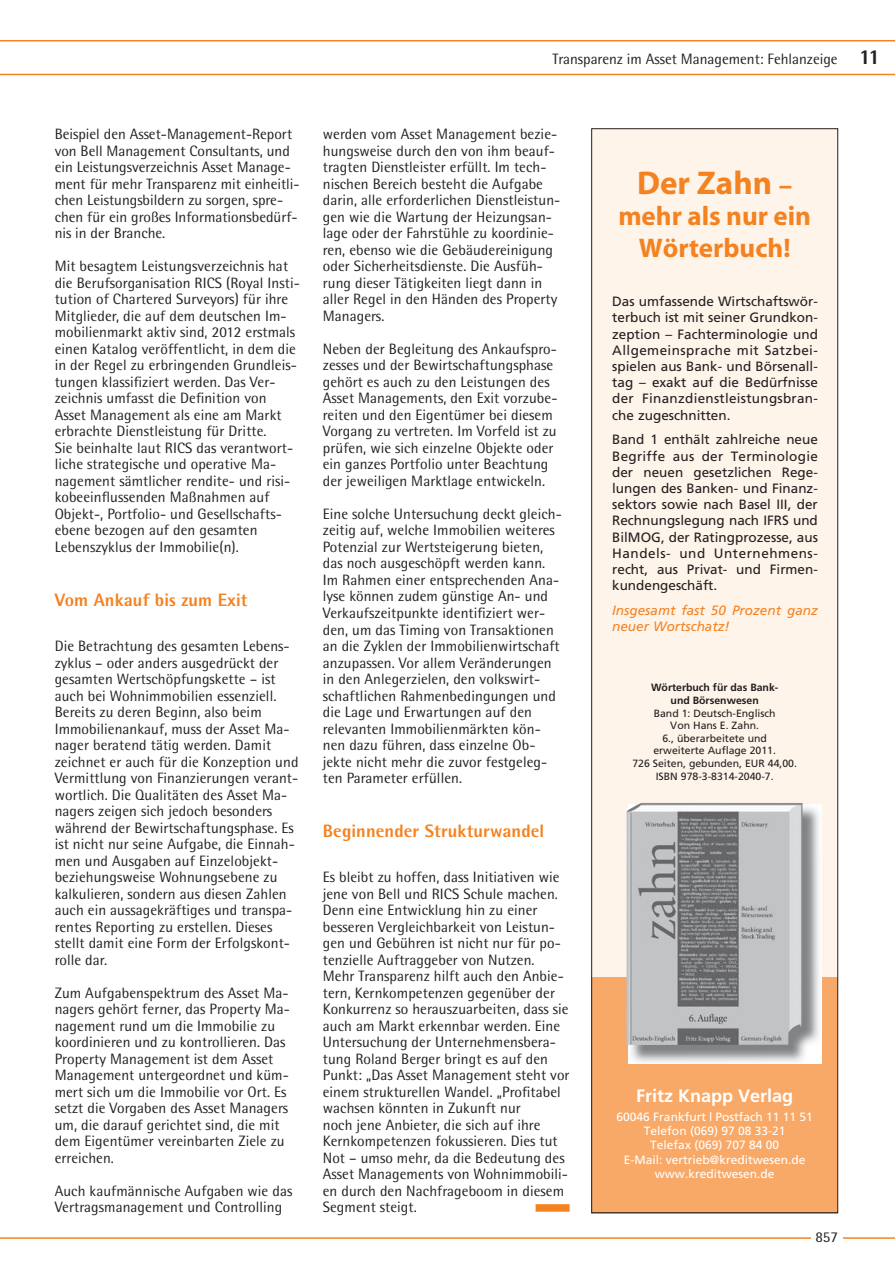
<style>
.page{position:relative;width:895px;height:1276px;background:#fff}
.page>*{position:absolute;margin:0;border:0;box-sizing:border-box;transform-origin:0 0}
.t1{font:700 33px "Myriad";color:#f58220}
.t2{font:700 27px/31.5px "Myriad";color:#f58220;text-align:center}
.t3{font:800 18px "Rotis Semi Sans";letter-spacing:.005em;color:#f58220}
.t4{font:700 18px "Frutiger";color:#fff}
.t5{font:15px/16.5px "Rotis Semi Sans";letter-spacing:.005em;color:#231f20}
.t6{font:13.5px/16.2px "Frutiger";color:#231f20;text-align:justify}
.t7{font:italic 13.5px/16.2px "Frutiger";color:#f58220}
.t8{font:12px/14.4px "Frutiger";color:#fff;text-align:center}
.t9{font:10.5px/12.6px "Frutiger";color:#231f20;text-align:center}
.t10{font:700 10.5px/12.6px "Frutiger";color:#231f20;text-align:center}
.s1{font-weight:800;font-size:21px}
.s2{font-size:27px}
</style>
<div class="page">
<hr style="left:0;top:1237px;width:894px;height:1px;background:#f58220">
<div style="left:810px;top:1218px;width:32px;height:31px;background:#fff"></div>
<svg style="left:0;top:40px;width:894px;height:35px"></svg>
<div style="left:535px;top:1204px;width:34px;height:7px;background:#f58220"></div>
<div style="left:591px;top:128px;width:246px;height:857px;background:#fef4ea"></div>
<div style="left:591px;top:977px;width:246px;height:236px;background:#f9a967"></div>
<img style="left:802px;top:804px;width:19px;height:173px">
<img style="left:628px;top:977px;width:193px;height:86px">
<img style="left:626px;top:802px;width:176px;height:243px">
<p class="t5" style="left:552px;top:50px;width:329px">Transparenz im Asset Management: Fehlanzeige <span class="s1">11</span></p>
<p class="t5" style="left:55px;top:126px;width:246px">Beispiel den Asset-Management-Report von Bell Management Consultants, und ein Leistungsverzeichnis Asset Manage&shy;ment für mehr Transparenz mit einheitli&shy;chen Leistungsbildern zu sorgen, spre&shy;chen für ein großes Informationsbedürf&shy;nis in der Branche.</p>
<p class="t5" style="left:55px;top:258px;width:246px">Mit besagtem Leistungsverzeichnis hat die Berufsorganisation RICS (Royal Insti&shy;tution of Chartered Surveyors) für ihre Mitglieder, die auf dem deutschen Im&shy;mobilienmarkt aktiv sind, 2012 erstmals einen Katalog veröffentlicht, in dem die in der Regel zu erbringenden Grundleis&shy;tungen klassifiziert werden. Das Ver&shy;zeichnis umfasst die Definition von Asset Management als eine am Markt erbrachte Dienstleistung für Dritte.<br>Sie beinhalte laut RICS das verantwort&shy;liche strategische und operative Ma&shy;nagement sämtlicher rendite- und risi&shy;kobeeinflussenden Maßnahmen auf Objekt-, Portfolio- und Gesellschafts&shy;ebene bezogen auf den gesamten Lebenszyklus der Immobilie(n).</p>
<p class="t3" style="left:55px;top:588px;width:194px">Vom Ankauf bis zum Exit</p>
<p class="t5" style="left:55px;top:637px;width:245px">Die Betrachtung des gesamten Lebens&shy;zyklus – oder anders ausgedrückt der gesamten Wertschöpfungskette – ist auch bei Wohnimmobilien essenziell.<br>Bereits zu deren Beginn, also beim Immobilienankauf, muss der Asset Ma&shy;nager beratend tätig werden. Damit zeichnet er auch für die Konzeption und Vermittlung von Finanzierungen verant&shy;wortlich. Die Qualitäten des Asset Ma&shy;nagers zeigen sich jedoch besonders während der Bewirtschaftungsphase. Es ist nicht nur seine Aufgabe, die Einnah&shy;men und Ausgaben auf Einzelobjekt&shy;beziehungsweise Wohnungsebene zu kalkulieren, sondern aus diesen Zahlen auch ein aussagekräftiges und transpa&shy;rentes Reporting zu erstellen. Dieses stellt damit eine Form der Erfolgskont&shy;rolle dar.</p>
<p class="t5" style="left:55px;top:984px;width:237px">Zum Aufgabenspektrum des Asset Ma&shy;nagers gehört ferner, das Property Ma&shy;nagement rund um die Immobilie zu koordinieren und zu kontrollieren. Das Property Management ist dem Asset Management untergeordnet und küm&shy;mert sich um die Immobilie vor Ort. Es setzt die Vorgaben des Asset Managers um, die darauf gerichtet sind, die mit dem Eigentümer vereinbarten Ziele zu erreichen.</p>
<p class="t5" style="left:55px;top:1182px;width:239px">Auch kaufmännische Aufgaben wie das<br>Vertragsmanagement und Controlling</p>
<p class="t5" style="left:323px;top:126px;width:239px">werden vom Asset Management bezie&shy;hungsweise durch den von ihm beauf&shy;tragten Dienstleister erfüllt. Im tech&shy;nischen Bereich besteht die Aufgabe darin, alle erforderlichen Dienstleistun&shy;gen wie die Wartung der Heizungsan&shy;lage oder der Fahrstühle zu koordinie&shy;ren, ebenso wie die Gebäudereinigung oder Sicherheitsdienste. Die Ausfüh&shy;rung dieser Tätigkeiten liegt dann in aller Regel in den Händen des Property Managers.</p>
<p class="t5" style="left:323px;top:340px;width:236px">Neben der Begleitung des Ankaufspro&shy;zesses und der Bewirtschaftungsphase gehört es auch zu den Leistungen des Asset Managements, den Exit vorzube&shy;reiten und den Eigentümer bei diesem Vorgang zu vertreten. Im Vorfeld ist zu prüfen, wie sich einzelne Objekte oder ein ganzes Portfolio unter Beachtung der jeweiligen Marktlage entwickeln.</p>
<p class="t5" style="left:323px;top:505px;width:240px">Eine solche Untersuchung deckt gleich&shy;zeitig auf, welche Immobilien weiteres Potenzial zur Wertsteigerung bieten, das noch ausgeschöpft werden kann.<br>Im Rahmen einer entsprechenden Ana&shy;lyse können zudem günstige An- und Verkaufszeitpunkte identifiziert wer&shy;den, um das Timing von Transaktionen an die Zyklen der Immobilienwirtschaft anzupassen. Vor allem Veränderungen in den Anlegerzielen, den volkswirt&shy;schaftlichen Rahmenbedingungen und die Lage und Erwartungen auf den relevanten Immobilienmärkten kön&shy;nen dazu führen, dass einzelne Ob&shy;jekte nicht mehr die zuvor festgeleg&shy;ten Parameter erfüllen.</p>
<p class="t3" style="left:323px;top:819px;width:223px">Beginnender Strukturwandel</p>
<p class="t5" style="left:323px;top:868px;width:248px">Es bleibt zu hoffen, dass Initiativen wie jene von Bell und RICS Schule machen.<br>Denn eine Entwicklung hin zu einer besseren Vergleichbarkeit von Leistun&shy;gen und Gebühren ist nicht nur für po&shy;tenzielle Auftraggeber von Nutzen.<br>Mehr Transparenz hilft auch den Anbie&shy;tern, Kernkompetenzen gegenüber der Konkurrenz so herauszuarbeiten, dass sie auch am Markt erkennbar werden. Eine Untersuchung der Unternehmensbera&shy;tung Roland Berger bringt es auf den Punkt: „Das Asset Management steht vor einem strukturellen Wandel. „Profitabel wachsen könnten in Zukunft nur<br>noch jene Anbieter, die sich auf ihre Kernkompetenzen fokussieren. Dies tut Not – umso mehr, da die Bedeutung des Asset Managements von Wohnimmobili&shy;en durch den Nachfrageboom in diesem Segment steigt.</p>
<h1 class="t1" style="left:637px;top:165px;width:156px">Der Zahn <span class="s2">–</span></h1>
<h2 class="t2" style="left:618px;top:201px;width:194px">mehr als nur ein<br>Wörterbuch!</h2>
<p class="t6" style="left:612px;top:293px;width:207px">Das umfassende Wirtschaftswör&shy;terbuch ist mit seiner Grundkon&shy;zeption – Fachterminologie und Allgemeinsprache mit Satzbei&shy;spielen aus Bank- und Börsenall&shy;tag – exakt auf die Bedürfnisse der Finanzdienstleistungsbran&shy;che zugeschnitten.</p>
<p class="t6" style="left:612px;top:431px;width:207px">Band 1 enthält zahlreiche neue Begriffe aus der Terminologie der neuen gesetzlichen Rege&shy;lungen des Banken- und Finanz&shy;sektors sowie nach Basel III, der Rechnungslegung nach IFRS und BilMOG, der Ratingprozesse, aus Handels- und Unternehmens&shy;recht, aus Privat- und Firmen&shy;kundengeschäft.</p>
<p class="t7" style="left:612px;top:602px;width:207px">Insgesamt fast 50 Prozent ganz neuer Wortschatz!</p>
<p class="t10" style="left:651px;top:681px;width:129px">Wörterbuch für das Bank&shy;und Börsenwesen</p>
<p class="t9" style="left:632px;top:706px;width:166px">Band 1: Deutsch-Englisch<br>Von Hans E. Zahn.<br>6., überarbeitete und<br>erweiterte Auflage 2011.<br>726 Seiten, gebunden, EUR 44,00.<br>ISBN 978-3-8314-2040-7.</p>
<p class="t4" style="left:636px;top:1085px;width:159px">Fritz Knapp Verlag</p>
<p class="t8" style="left:616px;top:1109px;width:198px">60046 Frankfurt | Postfach 11 11 51<br>Telefon (069) 97 08 33-21<br>Telefax (069) 707 84 00<br>E-Mail: vertrieb@kreditwesen.de www.kreditwesen.de</p>
<p class="t5" style="left:815px;top:1228px;width:24px">857</p>
</div>
